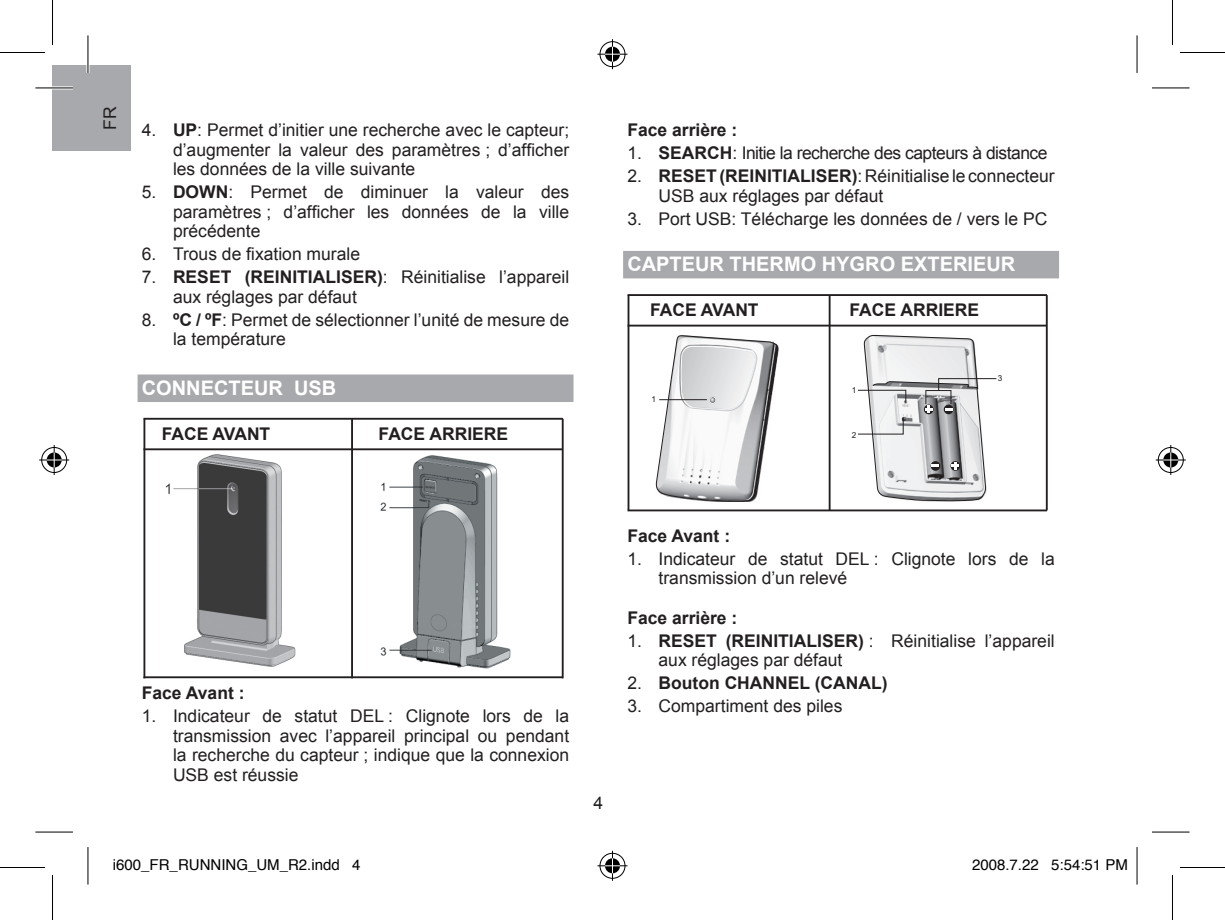
<style>
.page{position:relative;width:1225px;height:920px;background:#fff}
.page>*{position:absolute;margin:0;border:0;box-sizing:border-box;transform-origin:0 0}
.t1{font:700 20px "Arial";color:#fff}
.t2{font:17.5px/19.5px "Arial";color:#231f20}
.t3{font:700 17.5px "Arial";color:#231f20}
.t4{font:17.5px "Arial";letter-spacing:-.03em;color:#231f20}
.t5{font:15px "Helvetica";color:#000}
.t6{font:8.25px "Arial";color:#231f20}
.s1{font-weight:700}
.s2{font-weight:400}
</style>
<div class="page">
<div style="left:52px;top:65px;width:78px;height:85px;background:#a8a9ad"></div>
<div style="left:138px;top:374px;width:435px;height:28px;background:#a8a9ad"></div>
<div style="left:623px;top:251px;width:436px;height:27px;background:#a8a9ad"></div>
<img style="left:165px;top:454px;width:131px;height:213px">
<img style="left:381px;top:455px;width:130px;height:214px">
<svg style="left:656px;top:335px;width:123px;height:166px"></svg>
<svg style="left:857px;top:335px;width:140px;height:166px"></svg>
<div style="left:899px;top:408px;width:15px;height:6px;background:#f5f5f6"></div>
<hr style="left:143px;top:418px;width:420px;height:2px;background:#231f20">
<hr style="left:143px;top:448px;width:420px;height:2px;background:#231f20">
<hr style="left:143px;top:676px;width:420px;height:2px;background:#231f20">
<hr style="left:351px;top:419px;width:2px;height:259px;background:#231f20">
<hr style="left:562px;top:419px;width:2px;height:259px;background:#231f20">
<hr style="left:143px;top:419px;width:2px;height:259px;background:#231f20">
<hr style="left:627px;top:294px;width:420px;height:2px;background:#231f20">
<hr style="left:627px;top:325px;width:420px;height:2px;background:#231f20">
<hr style="left:627px;top:509px;width:420px;height:2px;background:#231f20">
<hr style="left:828px;top:295px;width:2px;height:215px;background:#231f20">
<hr style="left:1046px;top:295px;width:1px;height:215px;background:#231f20">
<hr style="left:627px;top:295px;width:2px;height:215px;background:#231f20">
<hr style="left:35px;top:86px;width:38px;height:3px;background:#fff">
<svg style="left:35px;top:831px;width:38px;height:1px"></svg>
<svg style="left:1152px;top:831px;width:37px;height:1px"></svg>
<hr style="left:86px;top:35px;width:3px;height:38px;background:#fff">
<hr style="left:35px;top:88px;width:38px;height:1px;background:#000">
<hr style="left:1152px;top:88px;width:37px;height:1px;background:#000">
<hr style="left:35px;top:832px;width:38px;height:1px;background:#000">
<hr style="left:1152px;top:832px;width:37px;height:1px;background:#000">
<hr style="left:88px;top:35px;width:1px;height:38px;background:#000">
<hr style="left:88px;top:847px;width:1px;height:38px;background:#000">
<hr style="left:1136px;top:35px;width:1px;height:38px;background:#000">
<hr style="left:1136px;top:847px;width:1px;height:38px;background:#000">
<hr style="left:0;top:52px;width:45px;height:1px;background:#000">
<hr style="left:1180px;top:52px;width:45px;height:1px;background:#000">
<hr style="left:0;top:867px;width:45px;height:1px;background:#000">
<hr style="left:1180px;top:867px;width:45px;height:1px;background:#000">
<hr style="left:52px;top:0;width:1px;height:45px;background:#000">
<hr style="left:52px;top:875px;width:1px;height:45px;background:#000">
<hr style="left:1172px;top:0;width:1px;height:45px;background:#000">
<hr style="left:1172px;top:875px;width:1px;height:45px;background:#000">
<div style="left:598px;top:40px;width:28px;height:28px;border:3px solid #fff;border-radius:50%"></div>
<hr style="left:597px;top:53px;width:30px;height:3px;background:#fff">
<hr style="left:611px;top:39px;width:3px;height:30px;background:#fff">
<div style="left:603px;top:45px;width:18px;height:18px;border:3px solid #fff;border-radius:50%"></div>
<div style="left:600px;top:41px;width:25px;height:26px;border:1px solid #000;border-radius:50%"></div>
<hr style="left:597px;top:54px;width:30px;height:1px;background:#000">
<hr style="left:612px;top:39px;width:1px;height:30px;background:#000">
<svg style="left:605px;top:47px;width:15px;height:15px"></svg>
<div style="left:598px;top:852px;width:28px;height:28px;border:3px solid #fff;border-radius:50%"></div>
<hr style="left:597px;top:864px;width:30px;height:3px;background:#fff">
<hr style="left:611px;top:851px;width:3px;height:30px;background:#fff">
<div style="left:603px;top:857px;width:18px;height:18px;border:3px solid #fff;border-radius:50%"></div>
<div style="left:600px;top:853px;width:25px;height:26px;border:1px solid #000;border-radius:50%"></div>
<hr style="left:597px;top:865px;width:30px;height:1px;background:#000">
<hr style="left:612px;top:851px;width:1px;height:30px;background:#000">
<svg style="left:605px;top:858px;width:15px;height:15px"></svg>
<div style="left:40px;top:446px;width:28px;height:28px;border:3px solid #fff;border-radius:50%"></div>
<svg style="left:39px;top:458px;width:30px;height:4px"></svg>
<hr style="left:53px;top:445px;width:3px;height:30px;background:#fff">
<div style="left:45px;top:451px;width:18px;height:18px;border:3px solid #fff;border-radius:50%"></div>
<div style="left:41px;top:447px;width:26px;height:26px;border:1px solid #000;border-radius:50%"></div>
<hr style="left:39px;top:460px;width:30px;height:1px;background:#000">
<hr style="left:54px;top:445px;width:1px;height:30px;background:#000">
<svg style="left:47px;top:452px;width:15px;height:15px"></svg>
<div style="left:1156px;top:446px;width:29px;height:28px;border:3px solid #fff;border-radius:50%"></div>
<svg style="left:1156px;top:458px;width:30px;height:4px"></svg>
<hr style="left:1169px;top:445px;width:3px;height:30px;background:#fff">
<div style="left:1161px;top:451px;width:19px;height:18px;border:3px solid #fff;border-radius:50%"></div>
<div style="left:1158px;top:447px;width:25px;height:26px;border:1px solid #000;border-radius:50%"></div>
<hr style="left:1156px;top:460px;width:30px;height:1px;background:#000">
<hr style="left:1170px;top:445px;width:1px;height:30px;background:#000">
<svg style="left:1163px;top:452px;width:15px;height:15px"></svg>
<p class="t2" style="left:100px;top:130px;width:25px;rotate:-90deg">FR</p>
<p class="t2" style="left:173px;top:120px;width:398px;text-align:justify;text-indent:-31px">4. <span class="s1">UP</span>: Permet d’initier une recherche avec le capteur; d’augmenter la valeur des paramètres ; d’afficher les données de la ville suivante</p>
<p class="t2" style="left:173px;top:182px;width:398px;text-align:justify;text-indent:-31px">5. <span class="s1">DOWN</span>: Permet de diminuer la valeur des paramètres ; d’afficher les données de la ville précédente</p>
<p class="t2" style="left:142px;top:244px;width:220px">6. Trous de fixation murale</p>
<p class="t2" style="left:173px;top:267px;width:398px;text-indent:-31px">7. <span class="s1">RESET (REINITIALISER)</span>: Réinitialise l’appareil aux réglages par défaut</p>
<p class="t2" style="left:173px;top:310px;width:398px;text-indent:-31px">8. <span class="s1">ºC / ºF</span>: Permet de sélectionner l’unité de mesure de la température</p>
<p class="t1" style="left:142px;top:377px;width:196px">CONNECTEUR USB</p>
<p class="t3" style="left:162px;top:424px;width:110px">FACE AVANT</p>
<p class="t3" style="left:379px;top:424px;width:131px">FACE ARRIERE</p>
<p class="t3" style="left:627px;top:120px;width:111px">Face arrière :</p>
<p class="t4" style="left:627px;top:143px;width:422px">1. <span class="s1">SEARCH</span>: Initie la recherche des capteurs à distance</p>
<p class="t2" style="left:658px;top:166px;width:398px;text-indent:-31px">2. <span class="s1">RESET(REINITIALISER)</span>: Réinitialise le connecteur<br>USB aux réglages par défaut</p>
<p class="t2" style="left:627px;top:209px;width:421px">3. Port USB: Télécharge les données de / vers le PC</p>
<p class="t1" style="left:627px;top:253px;width:389px">CAPTEUR THERMO HYGRO EXTERIEUR</p>
<p class="t3" style="left:650px;top:300px;width:110px">FACE AVANT</p>
<p class="t3" style="left:849px;top:300px;width:131px">FACE ARRIERE</p>
<p class="t6" style="left:651px;top:394px;width:6px">1</p>
<p class="t6" style="left:852px;top:385px;width:6px">1</p>
<p class="t6" style="left:852px;top:430px;width:6px">2</p>
<p class="t6" style="left:998px;top:374px;width:6px">3</p>
<p class="t3" style="left:142px;top:683px;width:104px">Face Avant :</p>
<p class="t2" style="left:173px;top:706px;width:398px;text-align:justify;text-indent:-31px">1. Indicateur de statut DEL : Clignote lors de la transmission avec l’appareil principal ou pendant la recherche du capteur ; indique que la connexion USB est réussie</p>
<p class="t2" style="left:593px;top:793px;width:11px">4</p>
<p class="t3" style="left:627px;top:526px;width:104px">Face Avant :</p>
<p class="t2" style="left:658px;top:549px;width:398px;text-indent:-31px">1. Indicateur de statut DEL : Clignote lors de la transmission d’un relevé</p>
<p class="t3" style="left:627px;top:608px;width:111px">Face arrière :</p>
<p class="t2" style="left:658px;top:631px;width:398px;text-indent:-31px">1. <span class="s1">RESET (REINITIALISER)</span> : Réinitialise l’appareil aux réglages par défaut</p>
<p class="t3" style="left:627px;top:673px;width:262px"><span class="s2">2.</span> Bouton CHANNEL (CANAL)</p>
<p class="t2" style="left:627px;top:696px;width:216px">3. Compartiment des piles</p>
<p class="t5" style="left:113px;top:854px;width:249px">i600_FR_RUNNING_UM_R2.indd 4</p>
<p class="t5" style="left:972px;top:854px;width:157px">2008.7.22 5:54:51 PM</p>
</div>
